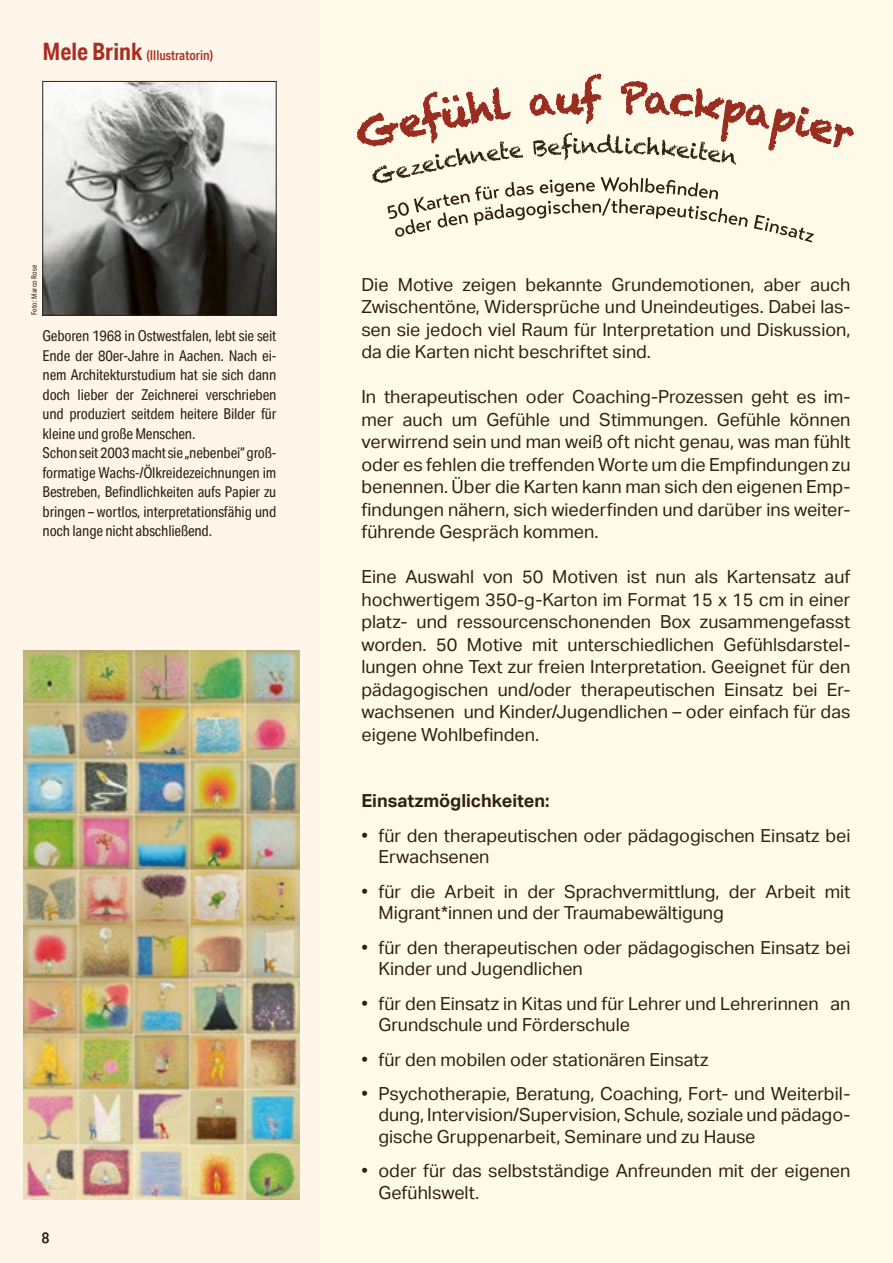
<style>
.page{position:relative;width:893px;height:1263px;background:#fff}
.page>*{position:absolute;margin:0;border:0;box-sizing:border-box;transform-origin:0 0}
.t1{font:18px/22.5px "Aktiv Grotesk";color:#2e2014}
.t2{font:700 18px "Aktiv Grotesk";color:#2e2014}
.t3{font:15px/19.5px "Aktiv Grotesk Cd";letter-spacing:-.01em;color:#2e2014}
.t4{font:500 13.5px "Aktiv Grotesk Cd";color:#a72e23}
.t5{font:7.5px "Aktiv Grotesk Cd";letter-spacing:.025em;color:#2e2014}
.s1{font-weight:700;font-size:24px}
</style>
<div class="page">
<div style="left:319px;top:0;width:574px;height:1263px;background:#fffae8"></div>
<div style="left:0;top:0;width:319px;height:1263px;background:#fff5e9"></div>
<img style="left:45px;top:83px;width:229px;height:230px">
<div style="left:43px;top:81px;width:233px;height:234px;border:1px solid #2e2014"></div>
<svg style="left:357px;top:73px;width:497px;height:169px"></svg>
<img style="left:23px;top:650px;width:276px;height:549px">
<p class="t4" style="left:43px;top:47px;width:172px"><span class="s1">Mele Brink</span> (Illustratorin)</p>
<p class="t5" style="left:30px;top:315px;width:52px;rotate:-90deg">Foto: Marco Rose</p>
<p class="t3" style="left:43px;top:326px;width:235px">Geboren 1968 in Ostwestfalen, lebt sie seit Ende der 80er-Jahre in Aachen. Nach ei&shy;nem Architekturstudium hat sie sich dann doch lieber der Zeichnerei verschrieben und produziert seitdem heitere Bilder für kleine und große Menschen.<br>Schon seit 2003 macht sie „nebenbei“ groß&shy;formatige Wachs-/Ölkreidezeichnungen im Bestreben, Befindlichkeiten aufs Papier zu bringen – wortlos, interpretationsfähig und noch lange nicht abschließend.</p>
<p class="t3" style="left:42px;top:1227px;width:9px">8</p>
<p class="t1" style="left:361px;top:273px;width:491px;text-align:justify">Die Motive zeigen bekannte Grundemotionen, aber auch Zwischentöne, Widersprüche und Uneindeutiges. Dabei las&shy;sen sie jedoch viel Raum für Interpretation und Diskussion, da die Karten nicht beschriftet sind.</p>
<p class="t1" style="left:361px;top:386px;width:491px;text-align:justify">In therapeutischen oder Coaching-Prozessen geht es im&shy;mer auch um Gefühle und Stimmungen. Gefühle können verwirrend sein und man weiß oft nicht genau, was man fühlt oder es fehlen die treffenden Worte um die Empfindungen zu benennen. Über die Karten kann man sich den eigenen Emp&shy;findungen nähern, sich wiederfinden und darüber ins weiter&shy;führende Gespräch kommen.</p>
<p class="t1" style="left:361px;top:566px;width:491px;text-align:justify">Eine Auswahl von 50 Motiven ist nun als Kartensatz auf hochwertigem 350-g-Karton im Format 15 x 15 cm in einer platz- und ressourcenschonenden Box zusammengefasst worden. 50 Motive mit unterschiedlichen Gefühlsdarstel&shy;lungen ohne Text zur freien Interpretation. Geeignet für den pädagogischen und/oder therapeutischen Einsatz bei Er&shy;wachsenen und Kinder/Jugendlichen – oder einfach für das eigene Wohlbefinden.</p>
<p class="t2" style="left:361px;top:790px;width:189px">Einsatzmöglichkeiten:</p>
<p class="t1" style="left:378px;top:825px;width:473px;line-height:21.6px;text-indent:-17px">• für den therapeutischen oder pädagogischen Einsatz bei<br>Erwachsenen</p>
<p class="t1" style="left:378px;top:880px;width:474px;line-height:21.6px;text-indent:-17px">• für die Arbeit in der Sprachvermittlung, der Arbeit mit<br>Migrant*innen und der Traumabewältigung</p>
<p class="t1" style="left:378px;top:936px;width:473px;line-height:21.6px;text-indent:-17px">• für den therapeutischen oder pädagogischen Einsatz bei<br>Kinder und Jugendlichen</p>
<p class="t1" style="left:378px;top:992px;width:473px;line-height:21.6px;text-indent:-17px">• für den Einsatz in Kitas und für Lehrer und Lehrerinnen an<br>Grundschule und Förderschule</p>
<p class="t1" style="left:361px;top:1048px;width:349px">• für den mobilen oder stationären Einsatz</p>
<p class="t1" style="left:378px;top:1083px;width:473px;line-height:21.6px;text-align:justify;text-indent:-17px">• Psychotherapie, Beratung, Coaching, Fort- und Weiterbil&shy;dung, Intervision/Supervision, Schule, soziale und pädago&shy;gische Gruppenarbeit, Seminare und zu Hause</p>
<p class="t1" style="left:378px;top:1160px;width:473px;line-height:21.6px;text-indent:-17px">• oder für das selbstständige Anfreunden mit der eigenen<br>Gefühlswelt.</p>
</div>
